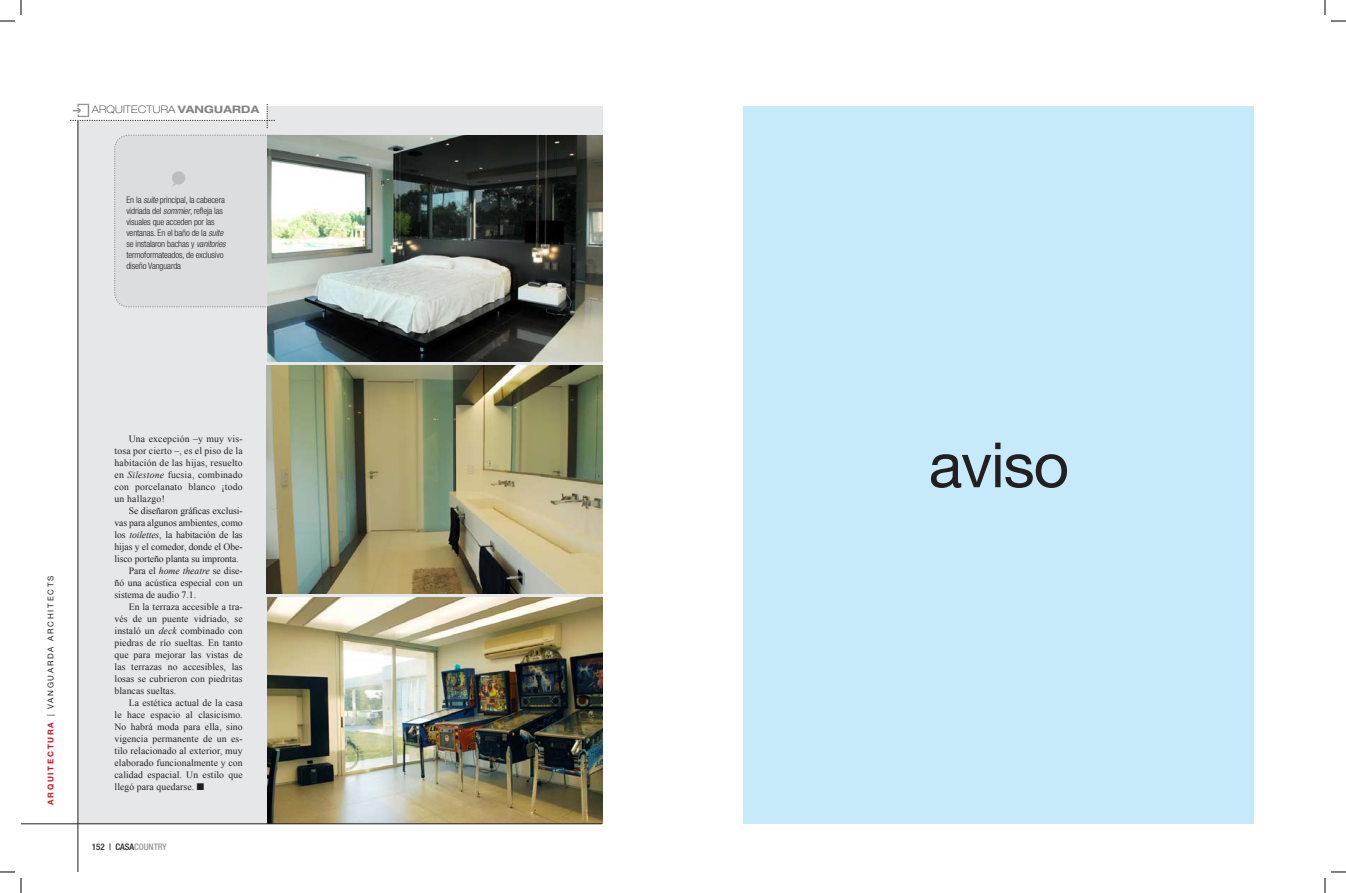
<style>
.page{position:relative;width:1346px;height:893px;background:#fff}
.page>*{position:absolute;margin:0;border:0;box-sizing:border-box;transform-origin:0 0}
.t1{font:62.4px "Helvetica Neue LT Std";color:#231f20}
.t2{font:100 expanded 10.3px "Helvetica Neue LT Std";letter-spacing:.02em;color:#231f20}
.Texto_CC{font:9.7px/12px "Times New Roman";letter-spacing:.01em;color:#231f20;text-align:justify}
.Epigrafe_CC{font:300 condensed 9px/11px "Helvetica Neue LT Std";letter-spacing:-.015em;color:#231f20}
.t3{font:500 condensed 9px "Helvetica Neue LT Std";color:#231f20}
.t4{font:8px "Helvetica Neue LT Std";letter-spacing:.215em;color:#231f20}
.s1{font-weight:700;color:#808285}
.s2{font-style:italic}
.s3{font-weight:700;color:#cd151d}
.s4{color:#939598}
</style>
<div class="page">
<div style="left:78px;top:106px;width:524px;height:717px;background:#e6e7e9"></div>
<hr style="left:78px;top:120px;width:1px;height:751px;background:#231f20">
<svg style="left:70px;top:104px;width:205px;height:24px"></svg>
<div style="left:744px;top:106px;width:510px;height:717px;background:#c6eafa"></div>
<div style="left:114px;top:135px;width:152px;height:172px;background:#dcdddf"></div>
<img style="left:267px;top:597px;width:335px;height:226px">
<img style="left:267px;top:365px;width:335px;height:228px">
<img style="left:267px;top:135px;width:335px;height:226px">
<hr style="left:21px;top:823px;width:581px;height:1px;background:#231f20">
<svg style="left:0;top:0;width:22px;height:22px"></svg>
<svg style="left:0;top:871px;width:22px;height:21px"></svg>
<svg style="left:1324px;top:0;width:22px;height:22px"></svg>
<svg style="left:1324px;top:871px;width:22px;height:21px"></svg>
<p class="t2" style="left:92px;top:104px;width:169px">ARQUITECTURA <span class="s1">VANGUARDA</span></p>
<p class="Epigrafe_CC" style="left:126px;top:194px;width:101px">En la <span class="s2">suite</span> principal, la cabecera vidriada del <span class="s2">sommier</span>, refleja las visuales que acceden por las ventanas. En el baño de la <span class="s2">suite </span>se instalaron bachas y <span class="s2">vanitories </span>termoformateados, de exclusivo diseño Vanguarda</p>
<p class="t4" style="left:46px;top:804px;width:230px;rotate:-90deg"><span class="s3">ARQUITECTURA</span> | Vanguarda Architects</p>
<p class="Texto_CC" style="left:115px;top:432px;width:130px;text-indent:14px">Una excepción –y muy vis&shy;tosa por cierto –, es el piso de la habitación de las hijas, resuelto en <span class="s2">Silestone</span> fucsia, combinado con porcelanato blanco ¡todo un hallazgo!</p>
<p class="Texto_CC" style="left:115px;top:504px;width:130px;text-indent:14px">Se diseñaron gráficas exclusi&shy;vas para algunos ambientes, como los <span class="s2">toilettes</span>, la habitación de las hijas y el comedor, donde el Obe&shy;lisco porteño planta su impronta.</p>
<p class="Texto_CC" style="left:115px;top:564px;width:130px;text-indent:14px">Para el <span class="s2">home theatre</span> se dise&shy;ñó una acústica especial con un sistema de audio 7.1.</p>
<p class="Texto_CC" style="left:115px;top:600px;width:130px;text-indent:14px">En la terraza accesible a tra&shy;vés de un puente vidriado, se instaló un <span class="s2">deck</span> combinado con piedras de río sueltas. En tanto que para mejorar las vistas de las terrazas no accesibles, las losas se cubrieron con piedritas blancas sueltas.</p>
<p class="Texto_CC" style="left:115px;top:696px;width:130px;text-indent:14px">La estética actual de la casa le hace espacio al clasicismo.<br>No habrá moda para ella, sino vigencia permanente de un es&shy;tilo relacionado al exterior, muy elaborado funcionalmente y con calidad espacial. Un estilo que llegó para quedarse. ■</p>
<p class="t3" style="left:92px;top:840px;width:77px">152 | CASA<span class="s4">COUNTRY</span></p>
<h1 class="t1" style="left:929px;top:427px;width:142px">aviso</h1>
</div>
